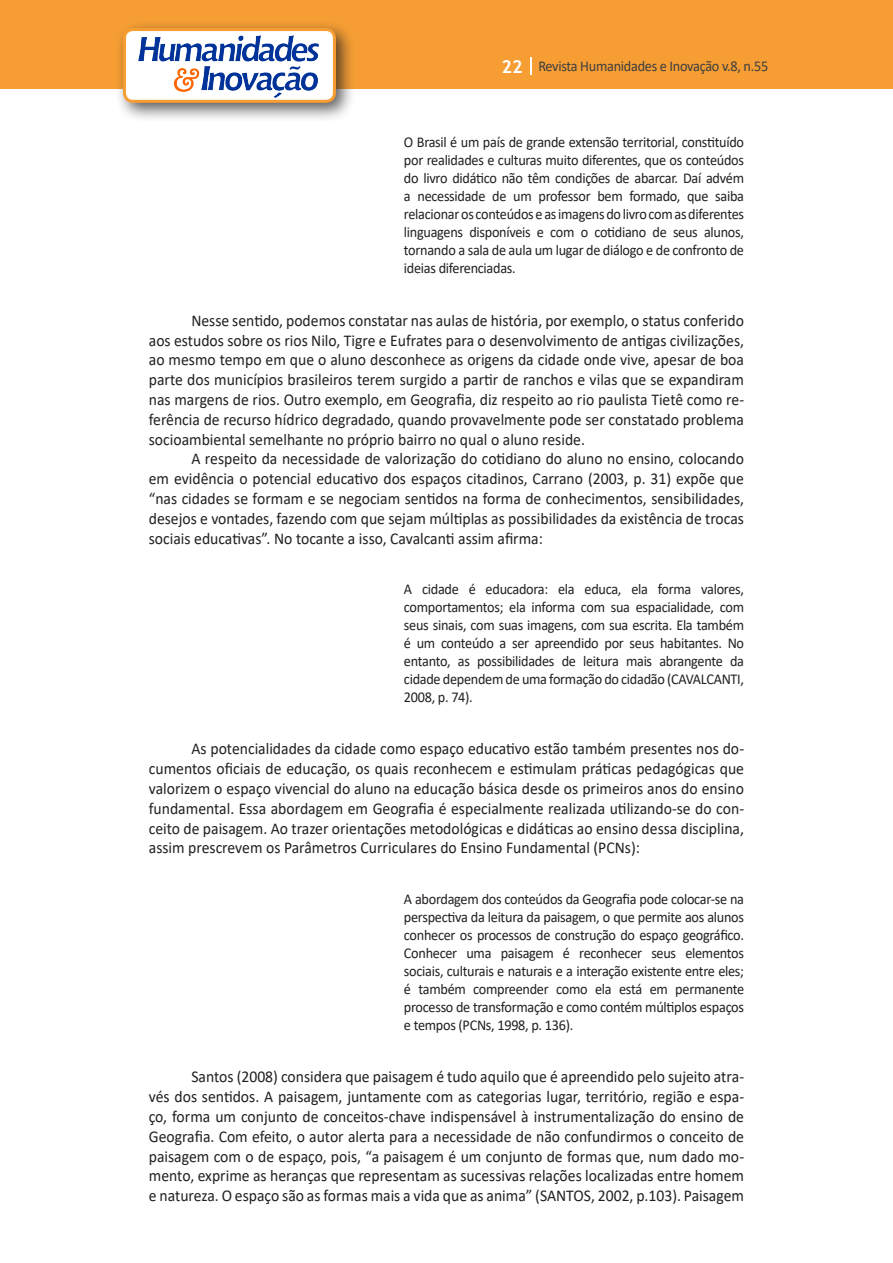
<style>
.page{position:relative;width:893px;height:1263px;background:#fff}
.page>*{position:absolute;margin:0;border:0;box-sizing:border-box;transform-origin:0 0}
.Texto{font:16.5px/19.8px "Calibri";color:#231f20;text-align:justify;scale:.95 1}
.citacao{font:15px/18px "Calibri";letter-spacing:-.02em;color:#231f20;text-align:justify;scale:.95 1}
.t1{font:15px "Calibri";letter-spacing:-.02em;color:#3e3e3f;scale:.95 1}
.s1{font-family:"Trebuchet MS";font-weight:700;font-size:18px;color:#fff}
</style>
<div class="page">
<div style="left:0;top:0;width:893px;height:88px;background:#f69e34"></div>
<svg style="left:530px;top:57px;width:2px;height:18px"></svg>
<div style="left:115px;top:20px;width:241px;height:103px;background:#231f20;opacity:.75"></div>
<div style="left:125px;top:30px;width:209px;height:71px;background:#fff;border-radius:9px"></div>
<img style="left:138px;top:35px;width:181px;height:62px">
<div style="left:123px;top:28px;width:213px;height:75px;border:3px solid #f69e34;border-radius:9px"></div>
<p class="t1" style="left:501px;top:56px;width:282px"><span class="s1">22</span> Revista Humanidades e Inovação v.8, n.55</p>
<p class="citacao" style="left:404px;top:133px;width:360px">O Brasil é um país de grande extensão territorial, constituído por realidades e culturas muito diferentes, que os conteúdos do livro didático não têm condições de abarcar. Daí advém a necessidade de um professor bem formado, que saiba relacionar os conteúdos e as imagens do livro com as diferentes linguagens disponíveis e com o cotidiano de seus alunos, tornando a sala de aula um lugar de diálogo e de confronto de ideias diferenciadas.</p>
<p class="Texto" style="left:149px;top:310px;width:628px;text-indent:43px">Nesse sentido, podemos constatar nas aulas de história, por exemplo, o status conferido aos estudos sobre os rios Nilo, Tigre e Eufrates para o desenvolvimento de antigas civilizações, ao mesmo tempo em que o aluno desconhece as origens da cidade onde vive, apesar de boa parte dos municípios brasileiros terem surgido a partir de ranchos e vilas que se expandiram nas margens de rios. Outro exemplo, em Geografia, diz respeito ao rio paulista Tietê como re&shy;ferência de recurso hídrico degradado, quando provavelmente pode ser constatado problema socioambiental semelhante no próprio bairro no qual o aluno reside.</p>
<p class="Texto" style="left:149px;top:448px;width:628px;text-indent:43px">A respeito da necessidade de valorização do cotidiano do aluno no ensino, colocando em evidência o potencial educativo dos espaços citadinos, Carrano (2003, p. 31) expõe que “nas cidades se formam e se negociam sentidos na forma de conhecimentos, sensibilidades, desejos e vontades, fazendo com que sejam múltiplas as possibilidades da existência de trocas sociais educativas”. No tocante a isso, Cavalcanti assim afirma:</p>
<p class="citacao" style="left:404px;top:580px;width:360px">A cidade é educadora: ela educa, ela forma valores, comportamentos; ela informa com sua espacialidade, com seus sinais, com suas imagens, com sua escrita. Ela também é um conteúdo a ser apreendido por seus habitantes. No entanto, as possibilidades de leitura mais abrangente da cidade dependem de uma formação do cidadão (CAVALCANTI, 2008, p. 74).</p>
<p class="Texto" style="left:149px;top:739px;width:628px;text-indent:43px">As potencialidades da cidade como espaço educativo estão também presentes nos do&shy;cumentos oficiais de educação, os quais reconhecem e estimulam práticas pedagógicas que valorizem o espaço vivencial do aluno na educação básica desde os primeiros anos do ensino fundamental. Essa abordagem em Geografia é especialmente realizada utilizando-se do con&shy;ceito de paisagem. Ao trazer orientações metodológicas e didáticas ao ensino dessa disciplina, assim prescrevem os Parâmetros Curriculares do Ensino Fundamental (PCNs):</p>
<p class="citacao" style="left:404px;top:890px;width:360px">A abordagem dos conteúdos da Geografia pode colocar-se na perspectiva da leitura da paisagem, o que permite aos alunos conhecer os processos de construção do espaço geográfico.<br>Conhecer uma paisagem é reconhecer seus elementos sociais, culturais e naturais e a interação existente entre eles; é também compreender como ela está em permanente processo de transformação e como contém múltiplos espaços e tempos (PCNs, 1998, p. 136).</p>
<p class="Texto" style="left:149px;top:1067px;width:628px;text-indent:43px">Santos (2008) considera que paisagem é tudo aquilo que é apreendido pelo sujeito atra&shy;vés dos sentidos. A paisagem, juntamente com as categorias lugar, território, região e espa&shy;ço, forma um conjunto de conceitos-chave indispensável à instrumentalização do ensino de Geografia. Com efeito, o autor alerta para a necessidade de não confundirmos o conceito de paisagem com o de espaço, pois, “a paisagem é um conjunto de formas que, num dado mo&shy;mento, exprime as heranças que representam as sucessivas relações localizadas entre homem e natureza. O espaço são as formas mais a vida que as anima” (SANTOS, 2002, p.103). Paisagem</p>
</div>
